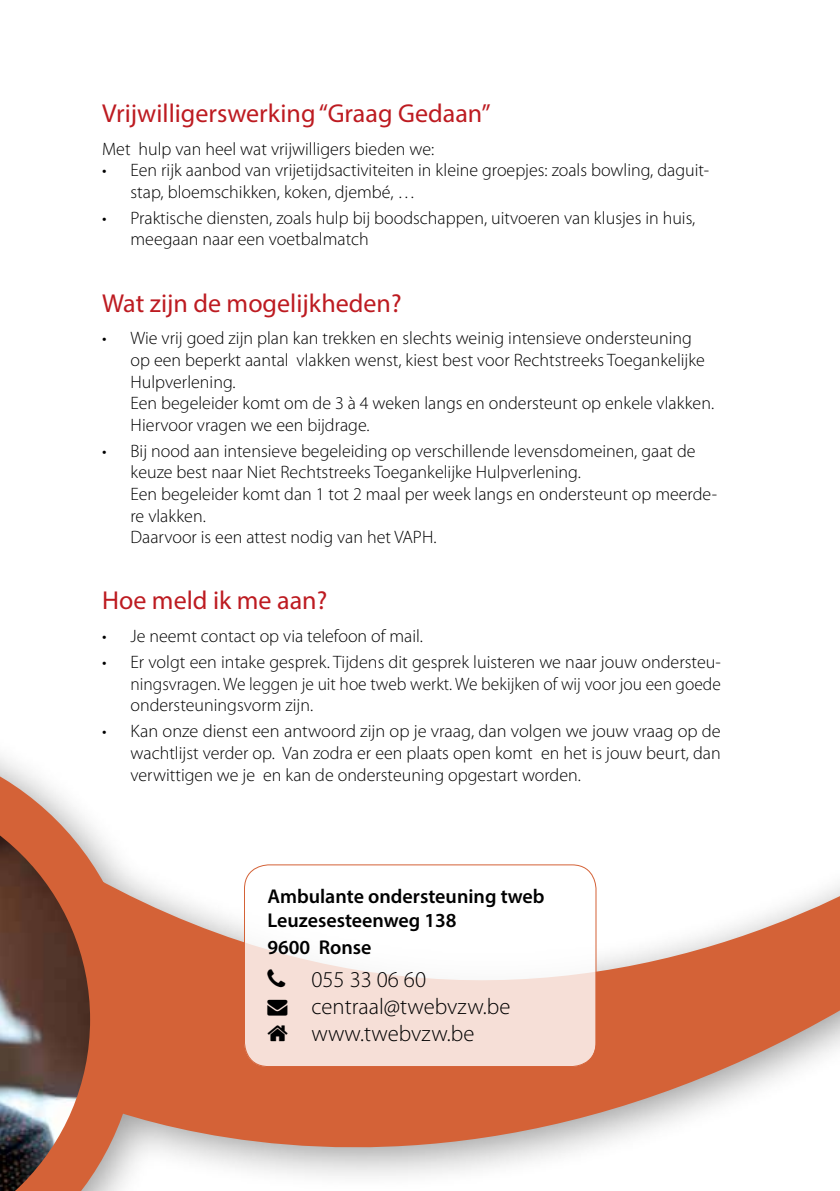
<style>
.page{position:relative;width:840px;height:1191px;background:#fff}
.page>*{position:absolute;margin:0;border:0;box-sizing:border-box;transform-origin:0 0}
.t1{font:26px "Myriad Pro";color:#bd1b21}
.t2{font:300 22.6px/27.2px "Myriad Pro";color:#000}
.t3{font:600 20px/24px "Myriad Pro";color:#000}
.t4{font:300 18px/21.6px "Myriad Pro";color:#000}
</style>
<div class="page">
<svg style="left:126px;top:864px;width:713px;height:315px;fill:#d46237"></svg>
<svg style="left:0;top:757px;width:126px;height:434px;background:#a97664"></svg>
<svg style="left:244px;top:865px;width:351px;height:201px"></svg>
<div style="left:244px;top:864px;width:352px;height:202px;border:1px solid #d46237;border-radius:24px"></div>
<svg style="left:267px;top:969px;width:18px;height:18px"></svg>
<svg style="left:267px;top:999px;width:20px;height:16px"></svg>
<svg style="left:267px;top:1025px;width:20px;height:16px"></svg>
<h1 class="t1" style="left:102px;top:97px;width:390px">Vrijwilligerswerking “Graag Gedaan”</h1>
<p class="t4" style="left:102px;top:138px;width:333px">Met hulp van heel wat vrijwilligers bieden we:</p>
<p class="t4" style="left:130px;top:159px;width:580px;text-indent:-28px">• Een rijk aanbod van vrijetijdsactiviteiten in kleine groepjes: zoals bowling, daguit&shy;stap, bloemschikken, koken, djembé, …</p>
<p class="t4" style="left:130px;top:207px;width:566px;text-indent:-28px">• Praktische diensten, zoals hulp bij boodschappen, uitvoeren van klusjes in huis, meegaan naar een voetbalmatch</p>
<h1 class="t1" style="left:102px;top:287px;width:301px">Wat zijn de mogelijkheden?</h1>
<p class="t4" style="left:130px;top:327px;width:584px;text-indent:-28px">• Wie vrij goed zijn plan kan trekken en slechts weinig intensieve ondersteuning op een beperkt aantal vlakken wenst, kiest best voor Rechtstreeks Toegankelijke Hulpverlening.<br>Een begeleider komt om de 3 à 4 weken langs en ondersteunt op enkele vlakken.<br>Hiervoor vragen we een bijdrage.</p>
<p class="t4" style="left:130px;top:440px;width:587px;text-indent:-28px">• Bij nood aan intensieve begeleiding op verschillende levensdomeinen, gaat de keuze best naar Niet Rechtstreeks Toegankelijke Hulpverlening.<br>Een begeleider komt dan 1 tot 2 maal per week langs en ondersteunt op meerde&shy;re vlakken.<br>Daarvoor is een attest nodig van het VAPH.</p>
<h1 class="t1" style="left:102px;top:584px;width:226px">Hoe meld ik me aan?</h1>
<p class="t4" style="left:102px;top:625px;width:322px">• Je neemt contact op via telefoon of mail.</p>
<p class="t4" style="left:130px;top:651px;width:591px;text-align:justify;text-indent:-28px">• Er volgt een intake gesprek. Tijdens dit gesprek luisteren we naar jouw ondersteu&shy;ningsvragen. We leggen je uit hoe tweb werkt. We bekijken of wij voor jou een goede ondersteuningsvorm zijn.</p>
<p class="t4" style="left:130px;top:720px;width:591px;text-align:justify;text-indent:-28px">• Kan onze dienst een antwoord zijn op je vraag, dan volgen we jouw vraag op de wachtlijst verder op. Van zodra er een plaats open komt en het is jouw beurt, dan verwittigen we je en kan de ondersteuning opgestart worden.</p>
<p class="t3" style="left:267px;top:883px;width:278px">Ambulante ondersteuning tweb<br>Leuzesesteenweg 138</p>
<p class="t3" style="left:267px;top:934px;width:105px">9600 Ronse</p>
<p class="t2" style="left:311px;top:965px;width:200px">055 33 06 60 centraal@twebvzw.be www.twebvzw.be</p>
</div>
